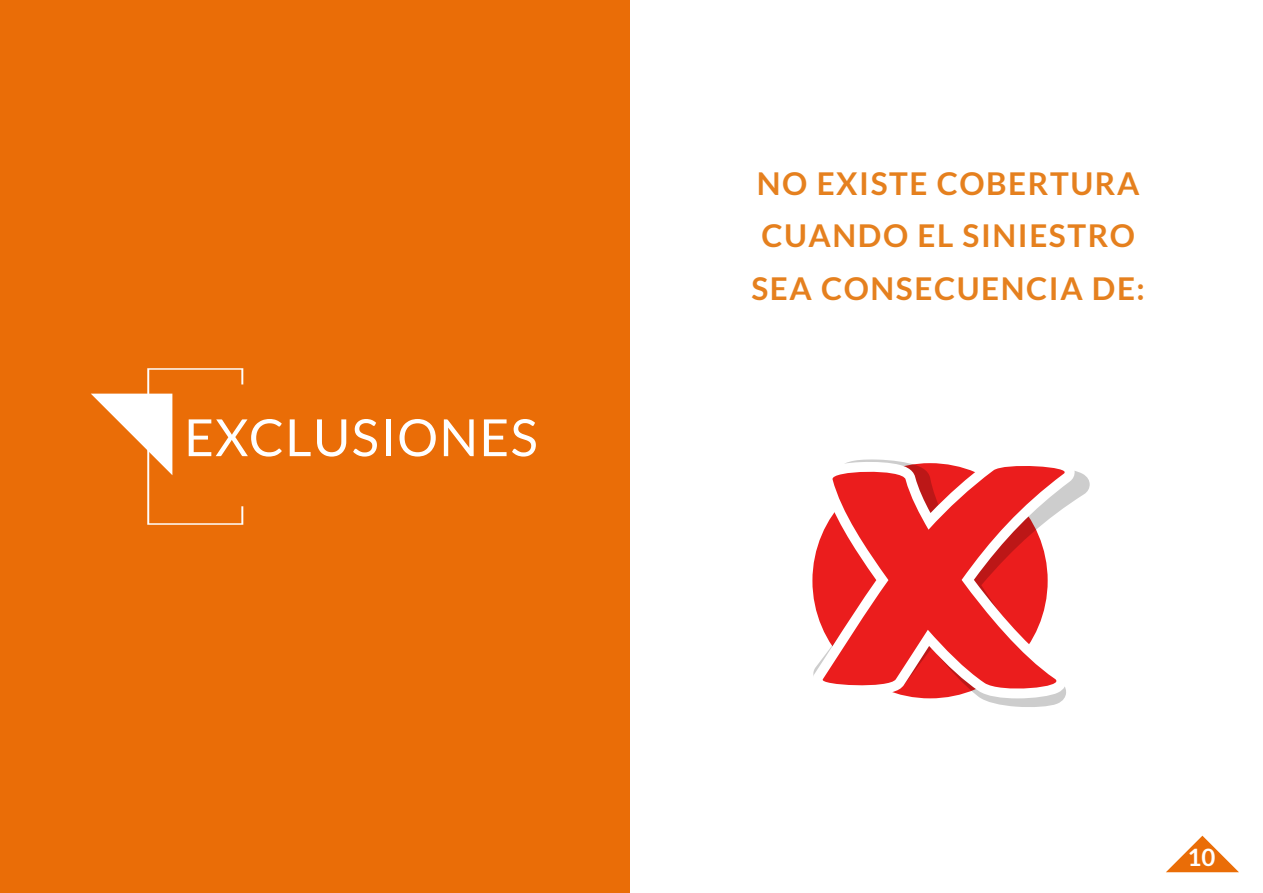
<style>
.page{position:relative;width:1263px;height:893px;background:#fff}
.page>*{position:absolute;margin:0;border:0;box-sizing:border-box;transform-origin:0 0}
.t1{font:51.3px "Lato";letter-spacing:.025em;color:#fff}
.t2{font:700 31.5px/52.5px "Lato";letter-spacing:.05em;color:#e5801e;text-align:center}
.t3{font:700 24px "Lato";color:#fff}
</style>
<div class="page">
<svg style="left:1166px;top:836px;width:73px;height:36px"></svg>
<div style="left:0;top:0;width:629px;height:893px;background:#ea6d07"></div>
<svg style="left:91px;top:368px;width:152px;height:157px"></svg>
<svg style="left:922px;top:471px;width:168px;height:236px"></svg>
<svg style="left:812px;top:459px;width:263px;height:239px"></svg>
<svg style="left:819px;top:462px;width:254px;height:231px;fill:#eb1d1d"></svg>
<h1 class="t1" style="left:184px;top:409px;width:355px">EXCLUSIONES</h1>
<p class="t2" style="left:751px;top:157px;width:395px">NO EXISTE COBERTURA<br>CUANDO EL SINIESTRO<br>SEA CONSECUENCIA DE:</p>
<p class="t3" style="left:1187px;top:843px;width:29px">10</p>
</div>
